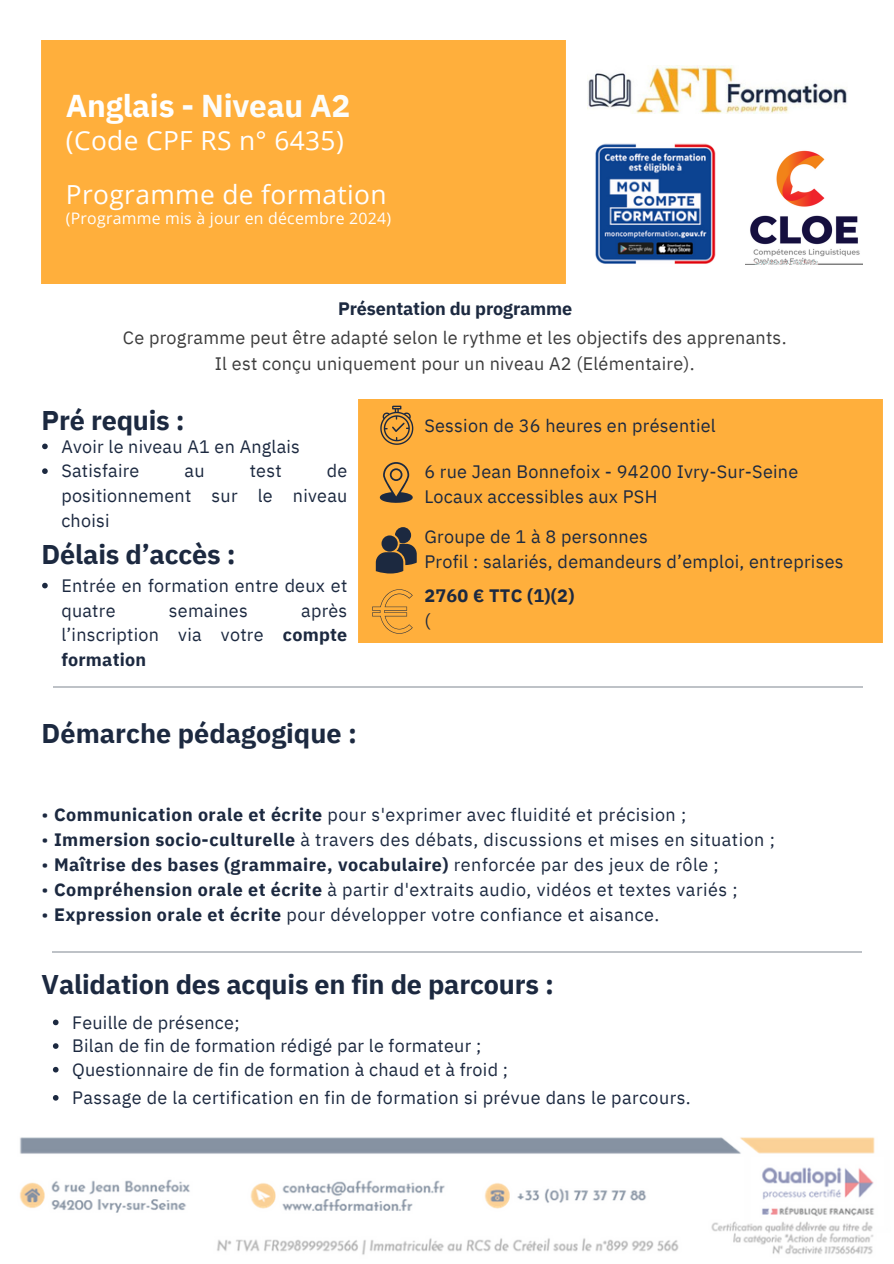
<style>
.page{position:relative;width:894px;height:1264px;background:#fff}
.page>*{position:absolute;margin:0;border:0;box-sizing:border-box;transform-origin:0 0}
.t1{font:700 31.5px "IBM Plex Sans";letter-spacing:-.01em;color:#fcfdfb}
.t2{font:700 27px "IBM Plex Sans";letter-spacing:-.01em;color:#1c2940}
.t3{font:26.25px "Open Sans";letter-spacing:.015em;color:#fff}
.t4{font:18px/24.8px "IBM Plex Sans";letter-spacing:.015em;color:#1c2940}
.t5{font:18px/28.2px "IBM Plex Sans";letter-spacing:.015em;color:#3c3c3c;text-align:center}
.t6{font:700 18px/24.8px "IBM Plex Sans";letter-spacing:.03em;color:#1c2940}
.t7{font:15.9px "Open Sans";letter-spacing:.015em;color:#fff}
.s1{color:#fff}
.s2{font-weight:700;color:#1c2940}
.s3{font-weight:700}
.s4{font-weight:400}
</style>
<div class="page">
<hr style="left:52px;top:951px;width:809px;height:1px;background:#bec2c7">
<img style="left:587px;top:65px;width:260px;height:48px">
<div style="left:42px;top:40px;width:523px;height:244px;background:#ffaf3c"></div>
<img style="left:595px;top:143px;width:121px;height:121px">
<div style="left:358px;top:400px;width:523px;height:243px;background:#ffaf3c"></div>
<svg style="left:380px;top:405px;width:33px;height:40px"></svg>
<svg style="left:380px;top:462px;width:32px;height:42px"></svg>
<svg style="left:372px;top:589px;width:40px;height:44px;background:#eba33c"></svg>
<svg style="left:376px;top:527px;width:40px;height:46px;background:#6d583e"></svg>
<img style="left:745px;top:150px;width:117px;height:114px">
<img style="left:19px;top:1137px;width:856px;height:118px">
<svg style="left:42px;top:443px;width:6px;height:6px"></svg>
<svg style="left:42px;top:468px;width:6px;height:6px"></svg>
<svg style="left:42px;top:582px;width:6px;height:6px"></svg>
<svg style="left:53px;top:1019px;width:5px;height:6px"></svg>
<svg style="left:53px;top:1043px;width:5px;height:5px"></svg>
<svg style="left:53px;top:1066px;width:5px;height:6px"></svg>
<svg style="left:53px;top:1095px;width:5px;height:5px"></svg>
<hr style="left:53px;top:686px;width:809px;height:1px;background:#bec2c7">
<h3 class="t1" style="left:66px;top:84px;width:286px"><span class="s1">Anglais</span> - Niveau A2</h3>
<h3 class="t3" style="left:66px;top:122px;width:279px">(Code CPF RS n° 6435)</h3>
<p class="t3" style="left:66px;top:176px;width:322px">Programme de formation</p>
<p class="t7" style="left:66px;top:206px;width:326px">(Programme mis à jour en décembre 2024)</p>
<p class="t5" style="left:123px;top:294px;width:665px"><span class="s2">Présentation du programme<br></span>Ce programme peut être adapté selon le rythme et les objectifs des apprenants.</p>
<p class="t5" style="left:215px;top:348px;width:481px">Il est conçu uniquement pour un niveau A2 (Elémentaire).</p>
<p class="t2" style="left:42px;top:402px;width:144px">Pré requis :</p>
<p class="t4" style="left:61px;top:433px;width:240px">Avoir le niveau A1 en Anglais</p>
<p class="t4" style="left:61px;top:458px;width:80px">Satisfaire</p>
<p class="t4" style="left:184px;top:458px;width:22px">au</p>
<p class="t4" style="left:250px;top:458px;width:33px">test</p>
<p class="t4" style="left:61px;top:458px;width:287px;text-align:justify;text-indent:265px">de positionnement sur le niveau choisi</p>
<p class="t2" style="left:42px;top:536px;width:195px">Délais d’accès :</p>
<h3 class="t4" style="left:61px;top:572px;width:287px">Entrée en formation entre deux et quatre</h3>
<h3 class="t4" style="left:61px;top:597px;width:287px;text-align:justify;text-indent:240px">après l’inscription via votre <span class="s3">compte formation</span></h3>
<h3 class="t4" style="left:169px;top:597px;width:80px">semaines</h3>
<p class="t2" style="left:42px;top:714px;width:317px">Démarche pédagogique :</p>
<p class="t4" style="left:424px;top:412px;width:293px">Session de 36 heures en présentiel</p>
<p class="t4" style="left:424px;top:459px;width:375px">6 rue Jean Bonnefoix - 94200 Ivry-Sur-Seine<br>Locaux accessibles aux PSH</p>
<h1 class="t4" style="left:424px;top:524px;width:420px">Groupe de 1 à 8 personnes<br>Profil : salariés, demandeurs d’emploi, entreprises</h1>
<p class="t6" style="left:424px;top:583px;width:151px">2760 € TTC (1)(2) <span class="s4">(</span></p>
<p class="t4" style="left:42px;top:802px;width:646px">• <span class="s3">Communication orale et écrite</span> pour s'exprimer avec fluidité et précision ;</p>
<p class="t4" style="left:42px;top:827px;width:734px">• <span class="s3">Immersion socio-culturelle</span> à travers des débats, discussions et mises en situation ;</p>
<p class="t6" style="left:42px;top:851px;width:678px"><span class="s4">•</span> Maîtrise des bases (grammaire, vocabulaire) <span class="s4">renforcée par des jeux de rôle ;</span></p>
<p class="t4" style="left:42px;top:876px;width:697px">• <span class="s3">Compréhension orale et écrite</span> à partir d'extraits audio, vidéos et textes variés ;</p>
<p class="t4" style="left:42px;top:901px;width:619px">• <span class="s3">Expression orale et écrite</span> pour développer votre confiance et aisance.</p>
<h3 class="t2" style="left:42px;top:965px;width:513px">Validation des acquis en fin de parcours :</h3>
<h3 class="t4" style="left:72px;top:1009px;width:169px">Feuille de présence;</h3>
<h1 class="t4" style="left:72px;top:1033px;width:410px">Bilan de fin de formation rédigé par le formateur ;</h1>
<p class="t4" style="left:72px;top:1056px;width:437px">Questionnaire de fin de formation à chaud et à froid ;</p>
<p class="t4" style="left:72px;top:1084px;width:620px">Passage de la certification en fin de formation si prévue dans le parcours.</p>
</div>
